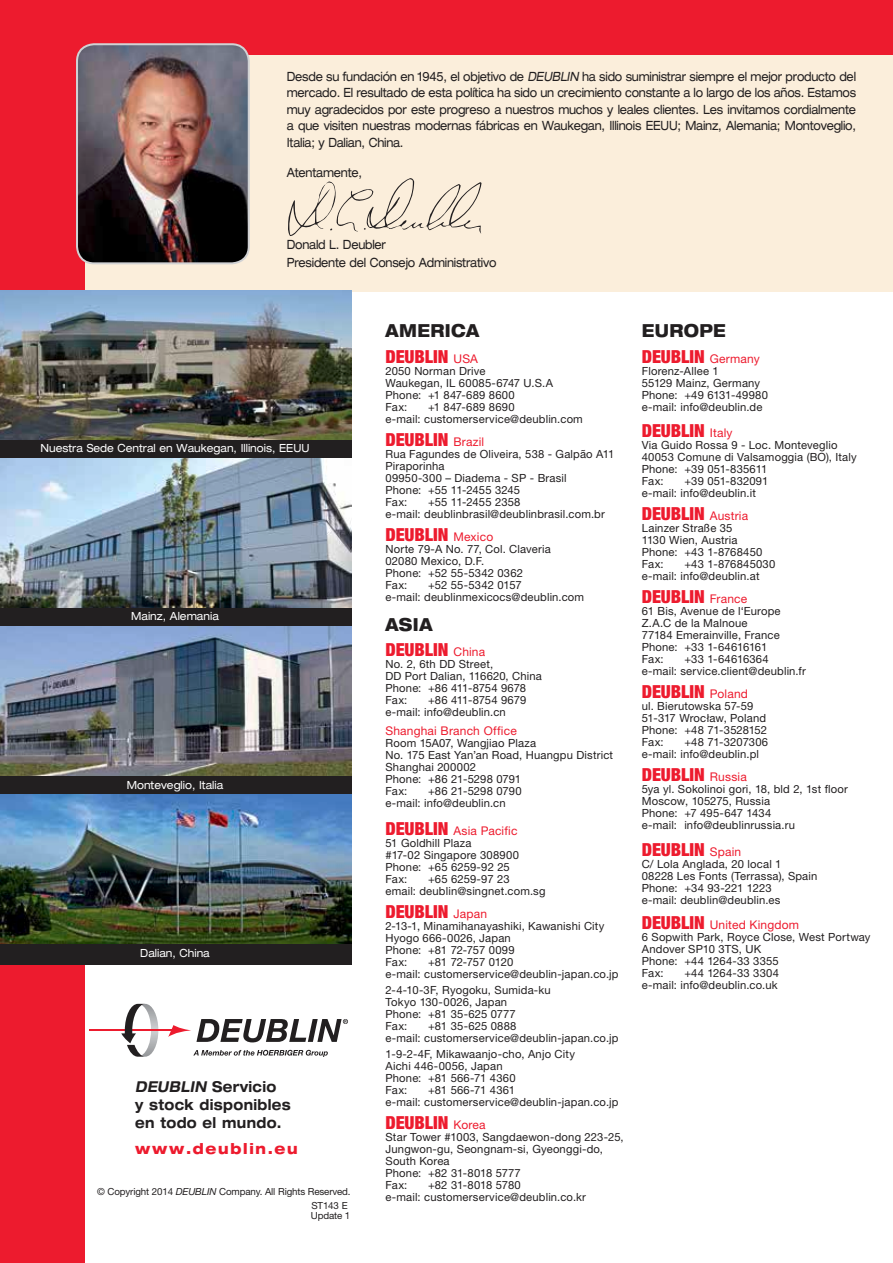
<style>
.page{position:relative;width:893px;height:1263px;background:#fff}
.page>*{position:absolute;margin:0;border:0;box-sizing:border-box;transform-origin:0 0}
.t1{font:900 condensed 18px "Helvetica Neue LT Pro";letter-spacing:-.005em;color:#ed1b2e}
.t2{font:800 expanded 18px "Helvetica Neue LT Pro";letter-spacing:.025em;color:#221f20;scale:.85 1}
.t3{font:700 expanded 15px/18px "Helvetica Neue LT Pro";letter-spacing:.025em;color:#221f20;scale:.85 1}
.t4{font:800 expanded 15px "Helvetica Neue LT Pro";letter-spacing:.125em;color:#ed1b2e;scale:.9 1}
.t5{font:expanded 12.75px/16.5px "Helvetica Neue LT Pro";letter-spacing:-.02em;color:#221f20;text-align:justify;scale:.85 1}
.t6{font:12px "Helvetica Neue LT Pro";letter-spacing:.015em;color:#ed1b2e}
.t7{font:11.25px/12px "Helvetica Neue LT Pro";letter-spacing:.015em;color:#221f20}
.t8{font:expanded 11.25px "Helvetica Neue LT Pro";color:#fff;scale:.9 1}
.t9{font:9.75px/13.5px "Helvetica Neue LT Pro";letter-spacing:-.015em;color:#221f20}
.s1{font-style:italic}
.s2{font-weight:400;font-stretch:normal;font-size:12px}
.s3{font-weight:900;font-stretch:condensed;font-size:18px}
</style>
<div class="page">
<div style="left:0;top:30px;width:893px;height:261px;background:#fbeedb"></div>
<div style="left:0;top:964px;width:84px;height:299px;background:#ed1b2e"></div>
<div style="left:0;top:291px;width:351px;height:673px;background:#221f20"></div>
<div style="left:0;top:0;width:84px;height:291px;background:#ed1b2e"></div>
<div style="left:0;top:0;width:893px;height:54px;background:#ed1b2e"></div>
<img style="left:77px;top:46px;width:170px;height:217px">
<div style="left:76px;top:43px;width:174px;height:221px;border:2px solid #d1d2d4;border-radius:17px"></div>
<svg style="left:288px;top:178px;width:193px;height:58px"></svg>
<hr style="left:132px;top:1030px;width:42px;height:1px;background:#ed1b2e">
<hr style="left:89px;top:1030px;width:36px;height:1px;background:#ed1b2e">
<svg style="left:168px;top:1019px;width:180px;height:23px"></svg>
<svg style="left:121px;top:1004px;width:37px;height:53px"></svg>
<svg style="left:193px;top:1050px;width:135px;height:7px"></svg>
<img style="left:0;top:291px;width:351px;height:148px">
<img style="left:0;top:459px;width:351px;height:148px">
<img style="left:0;top:627px;width:351px;height:148px">
<img style="left:0;top:795px;width:351px;height:148px">
<p class="t5" style="left:287px;top:68px;width:671px">Desde su fundación en 1945, el objetivo de <span class="s1">DEUBLIN</span> ha sido suministrar siempre el mejor producto del mercado. El resultado de esta política ha sido un crecimiento constante a lo largo de los años. Estamos muy agradecidos por este progreso a nuestros muchos y leales clientes. Les invitamos cordialmente a que visiten nuestras modernas fábricas en Waukegan, Illinois EEUU; Mainz, Alemania; Montoveglio, Italia; y Dalian, China.</p>
<p class="t5" style="left:287px;top:164px;width:90px">Atentamente,</p>
<p class="t5" style="left:287px;top:235px;width:248px;line-height:18px">Donald L. Deubler<br>Presidente del Consejo Administrativo</p>
<p class="t8" style="left:41px;top:441px;width:300px">Nuestra Sede Central en Waukegan, Illinois, EEUU</p>
<p class="t8" style="left:131px;top:609px;width:99px">Mainz, Alemania</p>
<p class="t8" style="left:127px;top:777px;width:109px">Monteveglio, Italia</p>
<p class="t8" style="left:140px;top:946px;width:79px">Dalian, China</p>
<h2 class="t3" style="left:135px;top:1077px;width:185px"><span class="s1">DEUBLIN</span> Servicio<br>y stock disponibles en todo el mundo.</h2>
<h2 class="t4" style="left:135px;top:1139px;width:182px">www.deublin.eu</h2>
<p class="t9" style="left:311px;top:1184px;width:41px;text-indent:-214px">© Copyright 2014 <span class="s1">DEUBLIN</span> Company. All Rights Reserved.<br>ST143 E</p>
<p class="t9" style="left:311px;top:1208px;width:41px">Update 1</p>
<h1 class="t2" style="left:385px;top:319px;width:112px">AMERICA</h1>
<h1 class="t2" style="left:642px;top:319px;width:100px">EUROPE</h1>
<h1 class="t1" style="left:385px;top:346px;width:94px">DEUBLIN <span class="s2">USA</span></h1>
<p class="t7" style="left:385px;top:364px;width:169px">2050 Norman Drive<br>Waukegan, IL 60085-6747 U.S.A<br>Phone: +1 847-689 8600<br>Fax:</p>
<p class="t7" style="left:385px;top:400px;width:199px;text-indent:43px">+1 847-689 8690<br>e-mail: customerservice@deublin.com</p>
<h1 class="t1" style="left:385px;top:429px;width:100px">DEUBLIN <span class="s2">Brazil</span></h1>
<p class="t7" style="left:385px;top:447px;width:230px">Rua Fagundes de Oliveira, 538 - Galpão A11<br>Piraporinha<br>09950-300 – Diadema - SP - Brasil<br>Phone: +55 11-2455 3245<br>Fax:</p>
<p class="t7" style="left:385px;top:495px;width:221px;text-indent:43px">+55 11-2455 2358<br>e-mail: deublinbrasil@deublinbrasil.com.br</p>
<h1 class="t1" style="left:385px;top:524px;width:109px">DEUBLIN <span class="s2">Mexico</span></h1>
<p class="t7" style="left:385px;top:543px;width:167px">Norte 79-A No. 77, Col. Claveria<br>02080 Mexico, D.F.<br>Phone: +52 55-5342 0362<br>Fax:</p>
<p class="t7" style="left:385px;top:579px;width:200px;text-indent:43px">+52 55-5342 0157<br>e-mail: deublinmexicocs@deublin.com</p>
<h1 class="t2" style="left:385px;top:613px;width:57px">ASIA</h1>
<h1 class="t1" style="left:385px;top:639px;width:101px">DEUBLIN <span class="s2">China</span></h1>
<p class="t7" style="left:385px;top:658px;width:158px">No. 2, 6th DD Street,<br>DD Port Dalian, 116620, China<br>Phone: +86 411-8754 9678<br>Fax:</p>
<p class="t7" style="left:385px;top:694px;width:142px;text-indent:43px">+86 411-8754 9679 e-mail: info@deublin.cn</p>
<p class="t6" style="left:385px;top:723px;width:133px">Shanghai Branch Office</p>
<p class="t7" style="left:385px;top:736px;width:229px">Room 15A07, Wangjiao Plaza<br>No. 175 East Yan’an Road, Huangpu District<br>Shanghai 200002<br>Phone: +86 21-5298 0791<br>Fax:</p>
<p class="t7" style="left:385px;top:785px;width:138px;text-indent:43px">+86 21-5298 0790 e-mail: info@deublin.cn</p>
<p class="t6" style="left:385px;top:823px;width:133px"><span class="s3">DEUBLIN</span> Asia Pacific</p>
<p class="t7" style="left:385px;top:836px;width:135px">51 Goldhill Plaza<br>#17-02 Singapore 308900<br>Phone: +65 6259-92 25<br>Fax:</p>
<p class="t7" style="left:385px;top:872px;width:162px;text-align:center">+65 6259-97 23<br>email: deublin@singnet.com.sg</p>
<h1 class="t1" style="left:385px;top:900px;width:103px">DEUBLIN <span class="s2">Japan</span></h1>
<p class="t7" style="left:385px;top:919px;width:220px">2-13-1, Minamihanayashiki, Kawanishi City<br>Hyogo 666-0026, Japan<br>Phone: +81 72-757 0099<br>Fax:</p>
<p class="t7" style="left:385px;top:955px;width:234px;text-indent:43px">+81 72-757 0120<br>e-mail: customerservice@deublin-japan.co.jp</p>
<p class="t7" style="left:385px;top:984px;width:167px">2-4-10-3F, Ryogoku, Sumida-ku<br>Tokyo 130-0026, Japan<br>Phone: +81 35-625 0777<br>Fax:</p>
<p class="t7" style="left:385px;top:1020px;width:234px;text-indent:43px">+81 35-625 0888<br>e-mail: customerservice@deublin-japan.co.jp</p>
<p class="t7" style="left:385px;top:1048px;width:191px">1-9-2-4F, Mikawaanjo-cho, Anjo City<br>Aichi 446-0056, Japan<br>Phone: +81 566-71 4360<br>Fax:</p>
<p class="t7" style="left:385px;top:1084px;width:234px;text-indent:43px">+81 566-71 4361<br>e-mail: customerservice@deublin-japan.co.jp</p>
<h1 class="t1" style="left:385px;top:1112px;width:102px">DEUBLIN <span class="s2">Korea</span></h1>
<p class="t7" style="left:385px;top:1131px;width:240px">Star Tower #1003, Sangdaewon-dong 223-25,<br>Jungwon-gu, Seongnam-si, Gyeonggi-do,<br>South Korea<br>Phone: +82 31-8018 5777<br>Fax:</p>
<p class="t7" style="left:385px;top:1179px;width:202px;text-indent:43px">+82 31-8018 5780<br>e-mail: customerservice@deublin.co.kr</p>
<h1 class="t1" style="left:642px;top:346px;width:120px">DEUBLIN <span class="s2">Germany</span></h1>
<p class="t7" style="left:642px;top:364px;width:128px">Florenz-Allee 1<br>55129 Mainz, Germany<br>Phone: +49 6131-49980 e-mail: info@deublin.de</p>
<h1 class="t1" style="left:642px;top:420px;width:92px">DEUBLIN <span class="s2">Italy</span></h1>
<p class="t7" style="left:642px;top:438px;width:217px">Via Guido Rossa 9 - Loc. Monteveglio<br>40053 Comune di Valsamoggia (BO), Italy<br>Phone: +39 051-835611<br>Fax:</p>
<p class="t7" style="left:642px;top:474px;width:128px;text-indent:43px">+39 051-832091 e-mail: info@deublin.it</p>
<h1 class="t1" style="left:642px;top:503px;width:108px">DEUBLIN <span class="s2">Austria</span></h1>
<p class="t7" style="left:642px;top:521px;width:122px">Lainzer Straße 35<br>1130 Wien, Austria<br>Phone: +43 1-8768450<br>Fax:</p>
<p class="t7" style="left:642px;top:557px;width:135px;text-indent:43px">+43 1-876845030 e-mail: info@deublin.at</p>
<h1 class="t1" style="left:642px;top:585px;width:107px">DEUBLIN <span class="s2">France</span></h1>
<p class="t7" style="left:642px;top:604px;width:140px">61 Bis, Avenue de l‘Europe<br>Z.A.C de la Malnoue<br>77184 Emerainville, France<br>Phone: +33 1-64616161<br>Fax:</p>
<p class="t7" style="left:642px;top:652px;width:166px;text-align:center">+33 1-64616364<br>e-mail: service.client@deublin.fr</p>
<h1 class="t1" style="left:642px;top:681px;width:108px">DEUBLIN <span class="s2">Poland</span></h1>
<p class="t7" style="left:642px;top:700px;width:127px">ul. Bierutowska 57-59<br>51-317 Wrocław, Poland<br>Phone: +48 71-3528152<br>Fax:</p>
<p class="t7" style="left:642px;top:736px;width:128px;text-indent:43px">+48 71-3207306 e-mail: info@deublin.pl</p>
<h1 class="t1" style="left:642px;top:764px;width:106px">DEUBLIN <span class="s2">Russia</span></h1>
<p class="t7" style="left:642px;top:783px;width:208px">5ya yl. Sokolinoi gori, 18, bld 2, 1st floor<br>Moscow, 105275, Russia<br>Phone: +7 495-647 1434<br>e-mail: info@deublinrussia.ru</p>
<h1 class="t1" style="left:642px;top:838px;width:101px">DEUBLIN <span class="s2">Spain</span></h1>
<p class="t7" style="left:642px;top:857px;width:177px">C/ Lola Anglada, 20 local 1<br>08228 Les Fonts (Terrassa), Spain<br>Phone: +34 93-221 1223<br>e-mail: deublin@deublin.es</p>
<p class="t6" style="left:642px;top:917px;width:159px"><span class="s3">DEUBLIN</span> United Kingdom</p>
<p class="t7" style="left:642px;top:931px;width:230px">6 Sopwith Park, Royce Close, West Portway<br>Andover SP10 3TS, UK<br>Phone: +44 1264-33 3355<br>Fax:</p>
<p class="t7" style="left:642px;top:967px;width:139px;text-align:right">+44 1264-33 3304<br>e-mail: info@deublin.co.uk</p>
</div>
